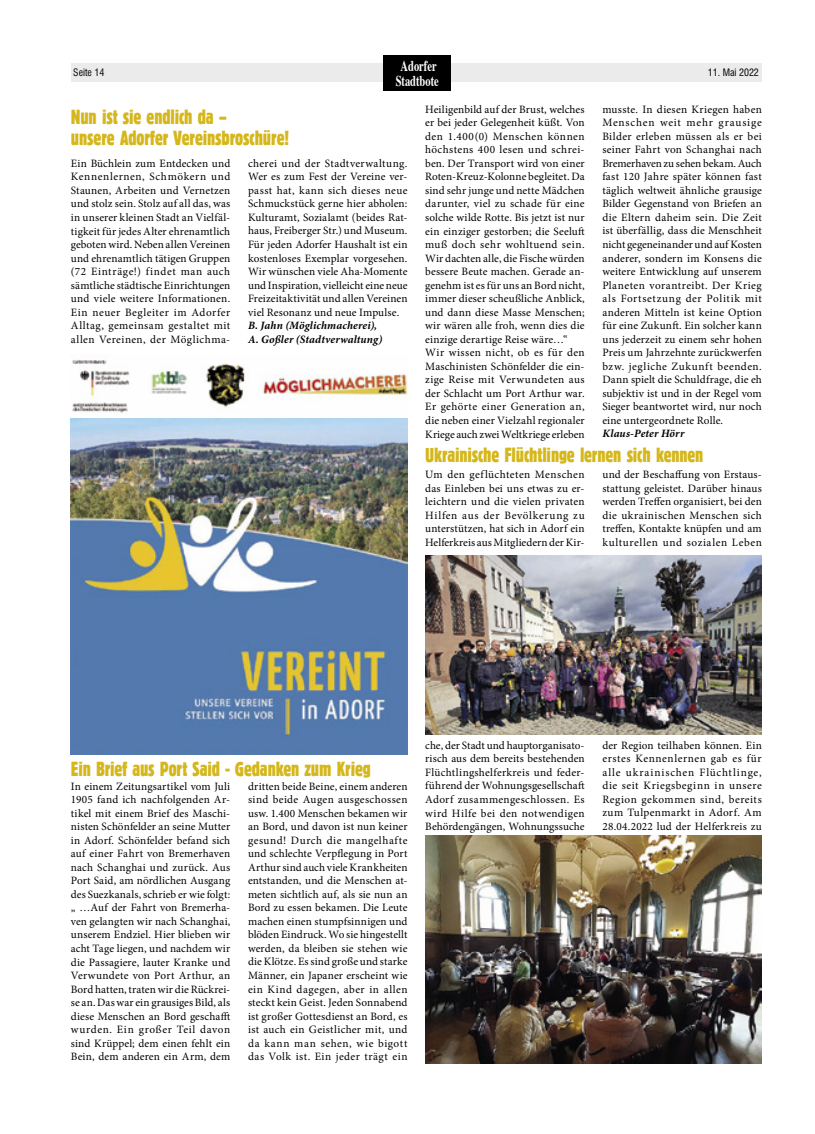
<style>
.page{position:relative;width:815px;height:1134px;background:#fff}
.page>*{position:absolute;margin:0;border:0;box-sizing:border-box;transform-origin:0 0}
.t1{font:21.25px/21.2px "Block D Regu Extr Cond";letter-spacing:-.005em;color:#d5b71b}
.t2{font:700 15px/15px "Times";color:#fff;text-align:center;scale:.7 1}
.t3{font:11.25px/13.5px "Minion Pro";letter-spacing:.015em;color:#000;text-align:justify}
.t4{font:italic 700 11.25px/13.5px "Minion Pro";letter-spacing:.01em;color:#000}
.t5{font:condensed 10px "Swiss 721 BT";color:#000}
</style>
<div class="page">
<div style="left:71px;top:63px;width:691px;height:19px;background:#ebebeb"></div>
<div style="left:384px;top:55px;width:67px;height:35px;background:#000"></div>
<img style="left:71px;top:418px;width:336px;height:337px">
<img style="left:72px;top:359px;width:335px;height:54px">
<img style="left:425px;top:555px;width:337px;height:179px">
<img style="left:425px;top:836px;width:337px;height:227px">
<h2 class="t2" style="left:396px;top:56px;width:63px">Adorfer<br>Stadtbote</h2>
<p class="t5" style="left:73px;top:67px;width:33px">Seite 14</p>
<p class="t5" style="left:708px;top:67px;width:53px">11. Mai 2022</p>
<h1 class="t1" style="left:71px;top:106px;width:220px">Nun ist sie endlich da –<br>unsere Adorfer Vereinsbroschüre!</h1>
<p class="t3" style="left:71px;top:157px;width:161px">Ein Büchlein zum Entdecken und Kennenlernen, Schmökern und Staunen, Arbeiten und Vernetzen und stolz sein. Stolz auf all das, was in unserer kleinen Stadt an Vielfäl&shy;tigkeit für jedes Alter ehrenamtlich geboten wird. Neben allen Vereinen und ehrenamtlich tätigen Gruppen (72 Einträge!) findet man auch sämtliche städtische Einrichtungen und viele weitere Informationen.<br>Ein neuer Begleiter im Adorfer Alltag, gemeinsam gestaltet mit allen Vereinen, der Möglichma-</p>
<p class="t3" style="left:248px;top:157px;width:161px">cherei und der Stadtverwaltung.<br>Wer es zum Fest der Vereine ver&shy;passt hat, kann sich dieses neue Schmuckstück gerne hier abholen:<br>Kulturamt, Sozialamt (beides Rat&shy;haus, Freiberger Str.) und Museum.<br>Für jeden Adorfer Haushalt ist ein kostenloses Exemplar vorgesehen.<br>Wir wünschen viele Aha-Momente und Inspiration, vielleicht eine neue Freizeitaktivität und allen Vereinen viel Resonanz und neue Impulse.</p>
<p class="t4" style="left:248px;top:319px;width:136px">B. Jahn (Möglichmacherei),<br>A. Goßler (Stadtverwaltung)</p>
<p class="t3" style="left:425px;top:102px;width:161px;text-align:left">Heiligenbild auf der Brust, welches er bei jeder Gelegenheit küßt. Von den 1.400(0) Menschen können höchstens 400 lesen und schrei&shy;ben. Der Transport wird von einer Roten-Kreuz-Kolonne begleitet. Da sind sehr junge und nette Mädchen darunter, viel zu schade für eine solche wilde Rotte. Bis jetzt ist nur ein einziger gestorben; die Seeluft muß doch sehr wohltuend sein.<br>Wir dachten alle, die Fische würden bessere Beute machen. Gerade an&shy;genehm ist es für uns an Bord nicht, immer dieser scheußliche Anblick, und dann diese Masse Menschen; wir wären alle froh, wenn dies die einzige derartige Reise wäre…“ Wir wissen nicht, ob es für den Maschinisten Schönfelder die ein&shy;zige Reise mit Verwundeten aus der Schlacht um Port Arthur war.<br>Er gehörte einer Generation an, die neben einer Vielzahl regionaler Kriege auch zwei Weltkriege erleben</p>
<p class="t3" style="left:602px;top:102px;width:161px">musste. In diesen Kriegen haben Menschen weit mehr grausige Bilder erleben müssen als er bei seiner Fahrt von Schanghai nach Bremerhaven zu sehen bekam. Auch fast 120 Jahre später können fast täglich weltweit ähnliche grausige Bilder Gegenstand von Briefen an die Eltern daheim sein. Die Zeit ist überfällig, dass die Menschheit nicht gegeneinander und auf Kosten anderer, sondern im Konsens die weitere Entwicklung auf unserem Planeten vorantreibt. Der Krieg als Fortsetzung der Politik mit anderen Mitteln ist keine Option für eine Zukunft. Ein solcher kann uns jederzeit zu einem sehr hohen Preis um Jahrzehnte zurückwerfen bzw. jegliche Zukunft beenden.<br>Dann spielt die Schuldfrage, die eh subjektiv ist und in der Regel vom Sieger beantwortet wird, nur noch eine untergeordnete Rolle.</p>
<p class="t4" style="left:602px;top:427px;width:84px">Klaus-Peter Hörr</p>
<h1 class="t1" style="left:425px;top:445px;width:280px">Ukrainische Flüchtlinge lernen sich kennen</h1>
<p class="t3" style="left:425px;top:468px;width:161px">Um den geflüchteten Menschen das Einleben bei uns etwas zu er&shy;leichtern und die vielen privaten Hilfen aus der Bevölkerung zu unterstützen, hat sich in Adorf ein Helferkreis aus Mitgliedern der Kir-</p>
<p class="t3" style="left:602px;top:468px;width:161px">und der Beschaffung von Erstaus&shy;stattung geleistet. Darüber hinaus werden Treffen organisiert, bei den die ukrainischen Menschen sich treffen, Kontakte knüpfen und am kulturellen und sozialen Leben</p>
<h1 class="t1" style="left:71px;top:758px;width:302px">Ein Brief aus Port Said - Gedanken zum Krieg</h1>
<p class="t3" style="left:71px;top:779px;width:161px">In einem Zeitungsartikel vom Juli 1905 fand ich nachfolgenden Ar&shy;tikel mit einem Brief des Maschi&shy;nisten Schönfelder an seine Mutter in Adorf. Schönfelder befand sich auf einer Fahrt von Bremerhaven nach Schanghai und zurück. Aus Port Said, am nördlichen Ausgang des Suezkanals, schrieb er wie folgt: „ …Auf der Fahrt von Bremerha&shy;ven gelangten wir nach Schanghai, unserem Endziel. Hier blieben wir acht Tage liegen, und nachdem wir die Passagiere, lauter Kranke und Verwundete von Port Arthur, an Bord hatten, traten wir die Rückrei&shy;se an. Das war ein grausiges Bild, als diese Menschen an Bord geschafft wurden. Ein großer Teil davon sind Krüppel; dem einen fehlt ein Bein, dem anderen ein Arm, dem</p>
<p class="t3" style="left:248px;top:779px;width:161px">dritten beide Beine, einem anderen sind beide Augen ausgeschossen usw. 1.400 Menschen bekamen wir an Bord, und davon ist nun keiner gesund! Durch die mangelhafte und schlechte Verpflegung in Port Arthur sind auch viele Krankheiten entstanden, und die Menschen at&shy;meten sichtlich auf, als sie nun an Bord zu essen bekamen. Die Leute machen einen stumpfsinnigen und blöden Eindruck. Wo sie hingestellt werden, da bleiben sie stehen wie die Klötze. Es sind große und starke Männer, ein Japaner erscheint wie ein Kind dagegen, aber in allen steckt kein Geist. Jeden Sonnabend ist großer Gottesdienst an Bord, es ist auch ein Geistlicher mit, und da kann man sehen, wie bigott das Volk ist. Ein jeder trägt ein</p>
<p class="t3" style="left:425px;top:738px;width:161px">che, der Stadt und hauptorganisato&shy;risch aus dem bereits bestehenden Flüchtlingshelferkreis und feder&shy;führend der Wohnungsgesellschaft Adorf zusammengeschlossen. Es wird Hilfe bei den notwendigen Behördengängen, Wohnungssuche</p>
<p class="t3" style="left:602px;top:738px;width:161px">der Region teilhaben können. Ein erstes Kennenlernen gab es für alle ukrainischen Flüchtlinge, die seit Kriegsbeginn in unsere Region gekommen sind, bereits zum Tulpenmarkt in Adorf. Am 28.04.2022 lud der Helferkreis zu</p>
</div>
